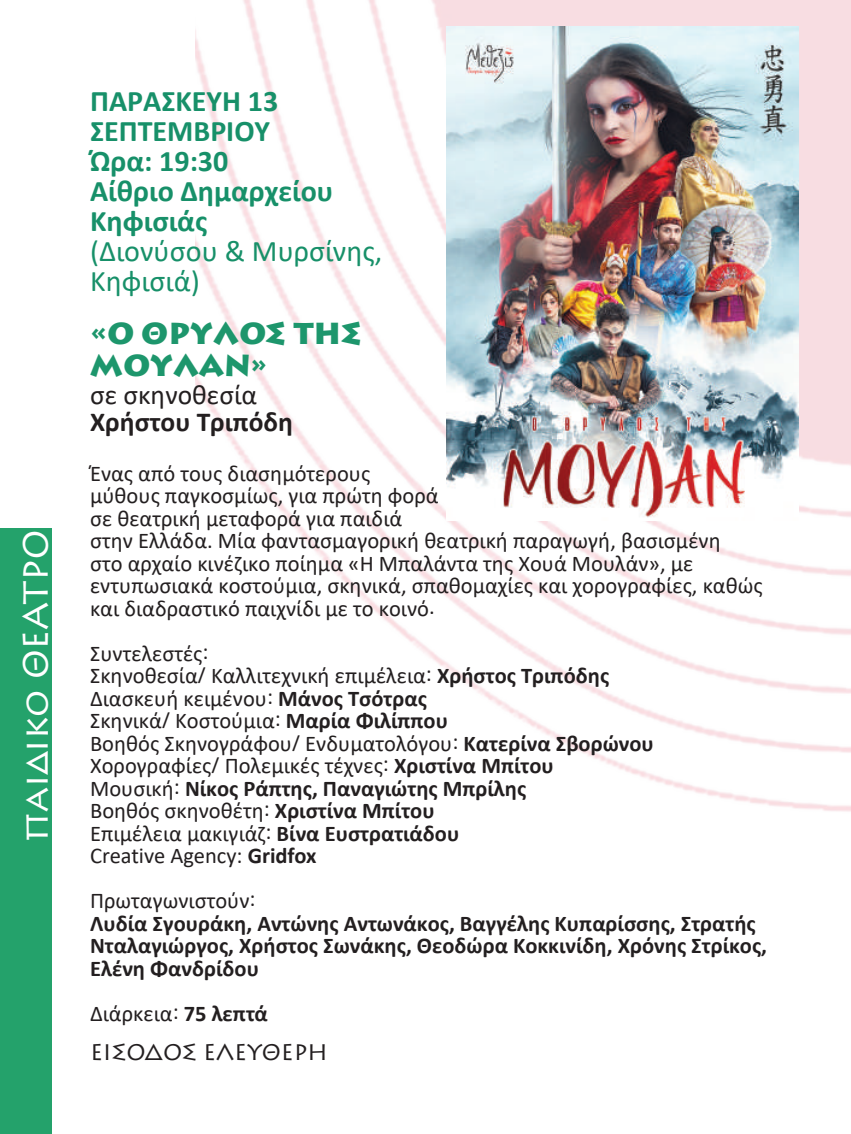
<style>
.page{position:relative;width:851px;height:1134px;background:#fff}
.page>*{position:absolute;margin:0;border:0;box-sizing:border-box;transform-origin:0 0}
.t1{font:35px "Lithos Pro";letter-spacing:-.005em;color:#fff}
.t2{font:700 30px/30px "Calibri";color:#179069}
.t3{font:30px/30px "Calibri";color:#179069}
.t4{font:900 30px/32.5px "Lithos Pro";color:#1d966c}
.t5{font:700 27.5px "Calibri";color:#231f20}
.t6{font:27.5px "Calibri";color:#231f20}
.t7{font:22.5px/22.5px "Calibri";color:#231f20}
.t8{font:700 22.5px/22.5px "Calibri";color:#231f20}
.t9{font:22.5px "Lithos Pro";color:#231f20}
.s1{font-weight:700}
</style>
<div class="page">
<img style="left:195px;top:0;width:655px;height:812px">
<div style="left:0;top:528px;width:52px;height:606px;background:#24a26b"></div>
<img style="left:446px;top:27px;width:352px;height:493px">
<h1 class="t1" style="left:16px;top:842px;width:314px;rotate:-90deg">παιδικο ΘΕΑΤΡΟ</h1>
<h2 class="t2" style="left:90px;top:86px;width:245px">ΠΑΡΑΣΚΕΥΗ 13<br>ΣΕΠΤΕΜΒΡΙΟΥ<br>Ώρα: 19:30<br>Αίθριο Δημαρχείου<br>Κηφισιάς</h2>
<h2 class="t3" style="left:90px;top:235px;width:294px">(Διονύσου &amp; Μυρσίνης,<br>Κηφισιά)</h2>
<h2 class="t4" style="left:90px;top:318px;width:273px">«Ο ΘΡΥΛΟΣ ΤΗΣ<br>ΜΟΥΛΑΝ»</h2>
<p class="t6" style="left:90px;top:375px;width:169px">σε σκηνοθεσία</p>
<p class="t5" style="left:90px;top:403px;width:204px">Χρήστου Τριπόδη</p>
<p class="t7" style="left:90px;top:461px;width:674px">Ένας από τους διασημότερους<br>μύθους παγκοσμίως, για πρώτη φορά<br>σε θεατρική μεταφορά για παιδιά<br>στην Ελλάδα. Μία φαντασμαγορική θεατρική παραγωγή, βασισμένη<br>στο αρχαίο κινέζικο ποίημα «Η Μπαλάντα της Χουά Μουλάν», με εντυπωσιακά κοστούμια, σκηνικά, σπαθομαχίες και χορογραφίες, καθώς και διαδραστικό παιχνίδι με το κοινό.</p>
<p class="t7" style="left:90px;top:641px;width:565px">Συντελεστές:<br>Σκηνοθεσία/ Καλλιτεχνική επιμέλεια: <span class="s1">Χρήστος Τριπόδης </span>Διασκευή κειμένου: <span class="s1">Μάνος Τσότρας<br></span>Σκηνικά/ Κοστούμια: <span class="s1">Μαρία Φιλίππου<br></span>Βοηθός Σκηνογράφου/ Ενδυματολόγου: <span class="s1">Κατερίνα Σβορώνου </span>Χορογραφίες/ Πολεμικές τέχνες: <span class="s1">Χριστίνα Μπίτου<br></span>Μουσική: <span class="s1">Νίκος Ράπτης, Παναγιώτης Μπρίλης<br></span>Βοηθός σκηνοθέτη: <span class="s1">Χριστίνα Μπίτου<br></span>Επιμέλεια μακιγιάζ: <span class="s1">Βίνα Ευστρατιάδου<br></span>Creative Agency: <span class="s1">Gridfox</span></p>
<p class="t7" style="left:90px;top:889px;width:167px">Πρωταγωνιστούν:</p>
<p class="t8" style="left:90px;top:912px;width:678px">Λυδία Σγουράκη, Αντώνης Αντωνάκος, Βαγγέλης Κυπαρίσσης, Στρατής<br>Νταλαγιώργος, Χρήστος Σωνάκης, Θεοδώρα Κοκκινίδη, Χρόνης Στρίκος,<br>Ελένη Φανδρίδου</p>
<p class="t7" style="left:90px;top:1001px;width:179px">Διάρκεια: <span class="s1">75 λεπτά</span></p>
<p class="t9" style="left:90px;top:1040px;width:239px">ΕΙΣΟΔΟΣ ΕΛΕΥΘΕΡΗ</p>
</div>
